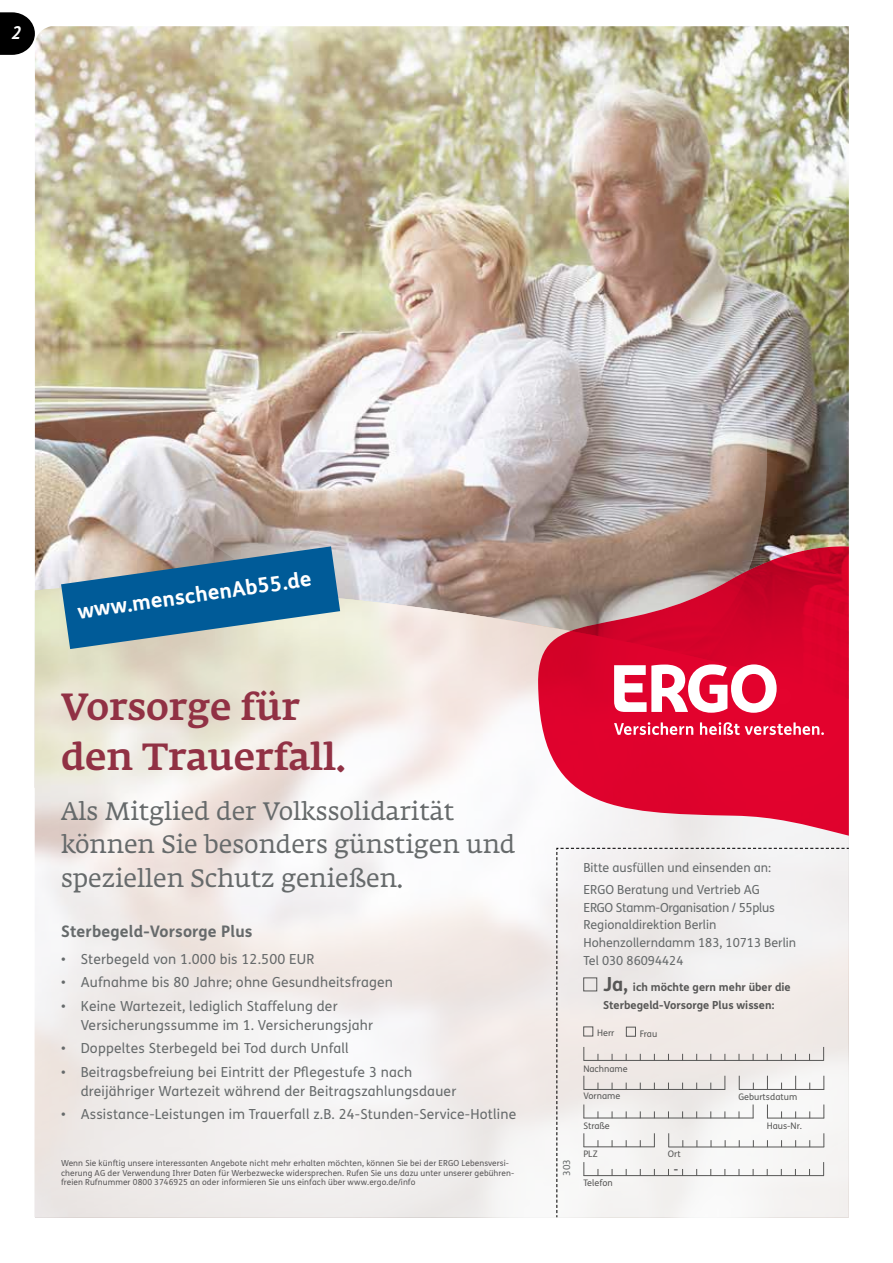
<style>
.page{position:relative;width:893px;height:1263px;background:#fff}
.page>*{position:absolute;margin:0;border:0;box-sizing:border-box;transform-origin:0 0}
.t1{font:500 37.5px/49.9px "Fedra Serif A Pro";color:#913144}
.t2{font:24.9px/33.3px "Fedra Serif A Pro";color:#666a6b}
.t3{font:700 20.85px "FS Me";color:#fff}
.t4{font:italic 700 18px "PT Sans";color:#fff}
.t5{font:700 15.9px "FS Me";letter-spacing:.01em;color:#666a6b}
.t6{font:13.8px/19.4px "FS Me";letter-spacing:.015em;color:#666a6b}
.t7{font:12.45px/17.7px "FS Me";color:#666a6b}
.t8{font:700 11.1px/17.7px "FS Me";color:#575756}
.t9{font:9.75px "FS Me";color:#666a6b}
.t10{font:9px "FS Me";color:#575756}
.t11{font:8.25px/9.8px "FS Me";letter-spacing:.01em;color:#595758}
.s1{font-size:19.35px}
</style>
<div class="page">
<svg style="left:0;top:12px;width:35px;height:43px;background:#272727"></svg>
<img style="left:35px;top:26px;width:814px;height:1192px">
<h3 class="t4" style="left:11px;top:20px;width:11px">2</h3>
<h3 class="t3" style="left:75px;top:595px;width:237px;rotate:-8deg">www.menschenAb55.de</h3>
<h1 class="t1" style="left:61px;top:682px;width:286px">Vorsorge für den Trauerfall.</h1>
<h2 class="t2" style="left:61px;top:795px;width:456px">Als Mitglied der Volkssolidarität können Sie besonders günstigen und speziellen Schutz genießen.</h2>
<p class="t5" style="left:61px;top:919px;width:193px">Sterbegeld-Vorsorge Plus</p>
<p class="t6" style="left:61px;top:949px;width:255px">• Sterbegeld von 1.000 bis 12.500 EUR</p>
<p class="t6" style="left:61px;top:972px;width:333px">• Aufnahme bis 80 Jahre; ohne Gesundheitsfragen</p>
<p class="t6" style="left:81px;top:996px;width:294px;text-indent:-20px">• Keine Wartezeit, lediglich Staffelung der<br>Versicherungssumme im 1. Versicherungsjahr</p>
<p class="t6" style="left:61px;top:1038px;width:289px">• Doppeltes Sterbegeld bei Tod durch Unfall</p>
<p class="t6" style="left:81px;top:1062px;width:377px;text-indent:-20px">• Beitragsbefreiung bei Eintritt der Pflegestufe 3 nach dreijähriger Wartezeit während der Beitragszahlungsdauer</p>
<p class="t6" style="left:61px;top:1105px;width:457px">• Assistance-Leistungen im Trauerfall z.B. 24-Stunden-Service-Hotline</p>
<p class="t11" style="left:61px;top:1158px;width:455px">Wenn Sie künftig unsere interessanten Angebote nicht mehr erhalten möchten, können Sie bei der ERGO Lebensversi&shy;cherung AG der Verwendung Ihrer Daten für Werbezwecke widersprechen. Rufen Sie uns dazu unter unserer gebühren&shy;freien Rufnummer 0800 3746925 an oder informieren Sie uns einfach über www.ergo.de/info</p>
<p class="t9" style="left:560px;top:1176px;width:18px;rotate:-90deg">303</p>
<p class="t7" style="left:583px;top:859px;width:189px">Bitte ausfüllen und einsenden an:</p>
<p class="t7" style="left:583px;top:880px;width:214px">ERGO Beratung und Vertrieb AG<br>ERGO Stamm-Organisation / 55plus<br>Regionaldirektion Berlin<br>Hohenzollerndamm 183, 10713 Berlin<br>Tel 030 86094424</p>
<p class="t8" style="left:603px;top:978px;width:189px"><span class="s1">Ja,</span> ich möchte gern mehr über die<br>Sterbegeld-Vorsorge Plus wissen:</p>
<p class="t10" style="left:597px;top:1027px;width:19px">Herr</p>
<p class="t10" style="left:640px;top:1027px;width:19px">Frau</p>
<p class="t10" style="left:583px;top:1062px;width:46px">Nachname</p>
<p class="t10" style="left:583px;top:1090px;width:38px">Vorname</p>
<p class="t10" style="left:738px;top:1091px;width:60px">Geburtsdatum</p>
<p class="t10" style="left:583px;top:1119px;width:28px">Straße</p>
<p class="t10" style="left:767px;top:1119px;width:37px">Haus-Nr.</p>
<p class="t10" style="left:583px;top:1148px;width:16px">PLZ</p>
<p class="t10" style="left:668px;top:1148px;width:14px">Ort</p>
<p class="t10" style="left:583px;top:1176px;width:31px">Telefon</p>
<p class="t8" style="left:674px;top:1159px;width:6px">-</p>
</div>
